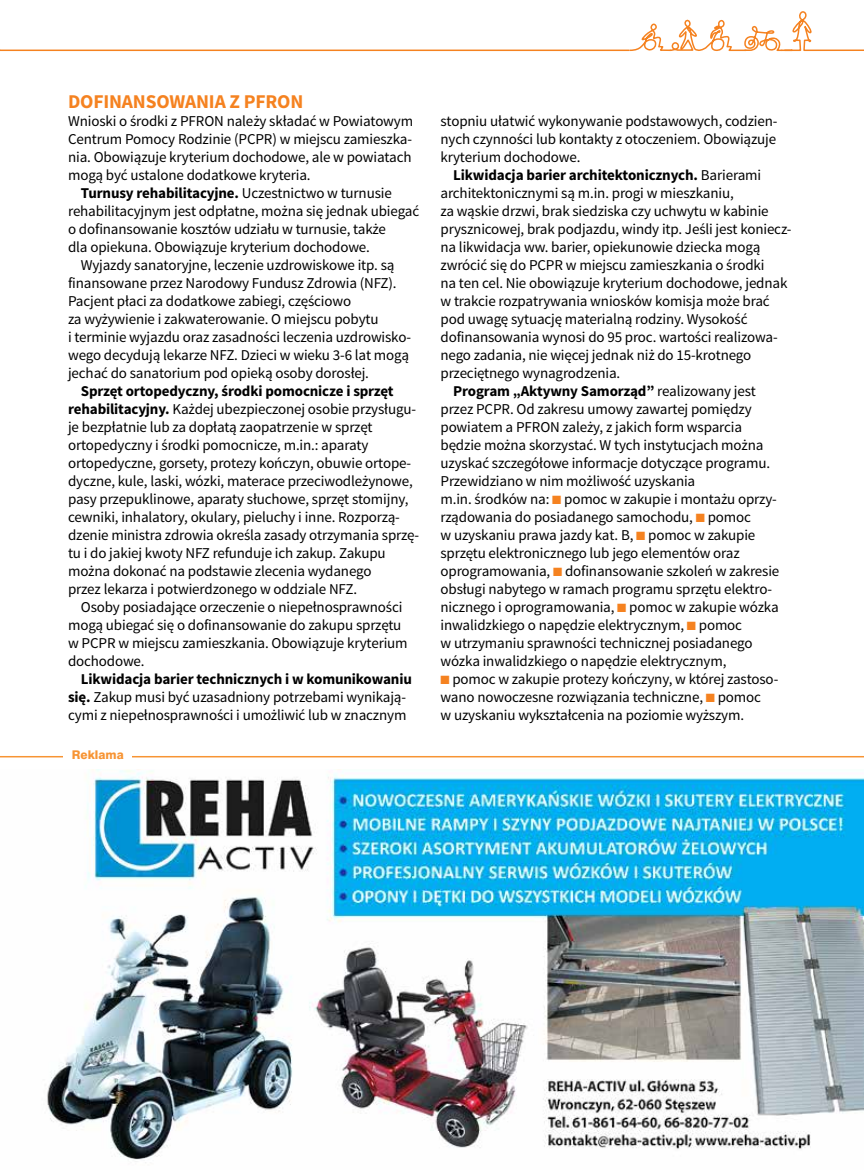
<style>
.page{position:relative;width:864px;height:1170px;background:#fff}
.page>*{position:absolute;margin:0;border:0;box-sizing:border-box;transform-origin:0 0}
.t1{font:700 19.5px "Source Sans Pro";letter-spacing:-.01em;color:#f58220}
.t2{font:15px/18px "Source Sans Pro";letter-spacing:-.01em;color:#000}
.t3{font:700 15px "Source Sans Pro";letter-spacing:-.01em;color:#000}
.t4{font:12px "Swis 721 Hv EU";color:#f79433}
.s1{font-weight:400}
.s2{font-weight:700}
.s3{color:#f58220}
</style>
<div class="page">
<hr style="left:0;top:756px;width:863px;height:1px;background:#f79433">
<div style="left:64px;top:748px;width:68px;height:13px;background:#fff"></div>
<img style="left:47px;top:770px;width:816px;height:393px">
<hr style="left:0;top:50px;width:629px;height:1px;background:#f58220">
<svg style="left:628px;top:11px;width:235px;height:41px"></svg>
<p class="t1" style="left:68px;top:89px;width:234px">Dofinansowania z PFRON</p>
<p class="t2" style="left:68px;top:112px;width:346px">Wnioski o środki z PFRON należy składać w Powiatowym</p>
<p class="t2" style="left:68px;top:130px;width:345px">Centrum Pomocy Rodzinie (PCPR) w miejscu zamieszka-</p>
<p class="t2" style="left:68px;top:148px;width:345px">nia. Obowiązuje kryterium dochodowe, ale w powiatach</p>
<p class="t2" style="left:68px;top:166px;width:244px">mogą być ustalone dodatkowe kryteria.</p>
<p class="t3" style="left:81px;top:183px;width:312px">Turnusy rehabilitacyjne. <span class="s1">Uczestnictwo w turnusie</span></p>
<p class="t2" style="left:68px;top:202px;width:352px">rehabilitacyjnym jest odpłatne, można się jednak ubiegać</p>
<p class="t2" style="left:68px;top:220px;width:319px">o dofinansowanie kosztów udziału w turnusie, także</p>
<p class="t2" style="left:68px;top:238px;width:303px">dla opiekuna. Obowiązuje kryterium dochodowe.</p>
<p class="t2" style="left:81px;top:256px;width:315px">Wyjazdy sanatoryjne, leczenie uzdrowiskowe itp. są</p>
<p class="t2" style="left:68px;top:274px;width:330px">finansowane przez Narodowy Fundusz Zdrowia (NFZ).</p>
<p class="t2" style="left:68px;top:292px;width:284px">Pacjent płaci za dodatkowe zabiegi, częściowo</p>
<p class="t2" style="left:68px;top:310px;width:312px">za wyżywienie i zakwaterowanie. O miejscu pobytu</p>
<p class="t2" style="left:68px;top:328px;width:344px">i terminie wyjazdu oraz zasadności leczenia uzdrowisko-</p>
<p class="t2" style="left:68px;top:346px;width:342px">wego decydują lekarze NFZ. Dzieci w wieku 3-6 lat mogą</p>
<p class="t2" style="left:68px;top:364px;width:302px">jechać do sanatorium pod opieką osoby dorosłej.</p>
<p class="t3" style="left:81px;top:381px;width:314px">Sprzęt ortopedyczny, środki pomocnicze i sprzęt</p>
<p class="t2" style="left:68px;top:400px;width:349px"><span class="s2">rehabilitacyjny.</span> Każdej ubezpieczonej osobie przysługu-</p>
<p class="t2" style="left:68px;top:418px;width:306px">je bezpłatnie lub za dopłatą zaopatrzenie w sprzęt</p>
<p class="t2" style="left:68px;top:436px;width:302px">ortopedyczny i środki pomocnicze, m.in.: aparaty</p>
<p class="t2" style="left:68px;top:454px;width:344px">ortopedyczne, gorsety, protezy kończyn, obuwie ortope-</p>
<p class="t2" style="left:68px;top:472px;width:346px">dyczne, kule, laski, wózki, materace przeciwodleżynowe,</p>
<p class="t2" style="left:68px;top:490px;width:342px">pasy przepuklinowe, aparaty słuchowe, sprzęt stomijny,</p>
<p class="t2" style="left:68px;top:508px;width:333px">cewniki, inhalatory, okulary, pieluchy i inne. Rozporzą-</p>
<p class="t2" style="left:68px;top:526px;width:352px">dzenie ministra zdrowia określa zasady otrzymania sprzę-</p>
<p class="t2" style="left:68px;top:544px;width:319px">tu i do jakiej kwoty NFZ refunduje ich zakup. Zakupu</p>
<p class="t2" style="left:68px;top:562px;width:305px">można dokonać na podstawie zlecenia wydanego</p>
<p class="t2" style="left:68px;top:580px;width:290px">przez lekarza i potwierdzonego w oddziale NFZ.</p>
<p class="t2" style="left:81px;top:598px;width:323px">Osoby posiadające orzeczenie o niepełnosprawności</p>
<p class="t2" style="left:68px;top:616px;width:335px">mogą ubiegać się o dofinansowanie do zakupu sprzętu</p>
<p class="t2" style="left:68px;top:634px;width:341px">w PCPR w miejscu zamieszkania. Obowiązuje kryterium</p>
<p class="t2" style="left:68px;top:652px;width:78px">dochodowe.</p>
<p class="t3" style="left:81px;top:669px;width:332px">Likwidacja barier technicznych i w komunikowaniu</p>
<p class="t2" style="left:68px;top:688px;width:339px"><span class="s2">się.</span> Zakup musi być uzasadniony potrzebami wynikają-</p>
<p class="t2" style="left:68px;top:706px;width:340px">cymi z niepełnosprawności i umożliwić lub w znacznym</p>
<p class="t4" style="left:72px;top:747px;width:53px">Reklama</p>
<p class="t2" style="left:440px;top:112px;width:338px">stopniu ułatwić wykonywanie podstawowych, codzien-</p>
<p class="t2" style="left:440px;top:130px;width:337px">nych czynności lub kontakty z otoczeniem. Obowiązuje</p>
<p class="t2" style="left:440px;top:148px;width:141px">kryterium dochodowe.</p>
<p class="t3" style="left:453px;top:165px;width:309px">Likwidacja barier architektonicznych. <span class="s1">Barierami</span></p>
<p class="t2" style="left:440px;top:184px;width:295px">architektonicznymi są m.in. progi w mieszkaniu,</p>
<p class="t2" style="left:440px;top:202px;width:329px">za wąskie drzwi, brak siedziska czy uchwytu w kabinie</p>
<p class="t2" style="left:440px;top:220px;width:352px">prysznicowej, brak podjazdu, windy itp. Jeśli jest koniecz-</p>
<p class="t2" style="left:440px;top:238px;width:321px">na likwidacja ww. barier, opiekunowie dziecka mogą</p>
<p class="t2" style="left:440px;top:256px;width:325px">zwrócić się do PCPR w miejscu zamieszkania o środki</p>
<p class="t2" style="left:440px;top:274px;width:348px">na ten cel. Nie obowiązuje kryterium dochodowe, jednak</p>
<p class="t2" style="left:440px;top:292px;width:330px">w trakcie rozpatrywania wniosków komisja może brać</p>
<p class="t2" style="left:440px;top:310px;width:308px">pod uwagę sytuację materialną rodziny. Wysokość</p>
<p class="t2" style="left:440px;top:328px;width:338px">dofinansowania wynosi do 95 proc. wartości realizowa-</p>
<p class="t2" style="left:440px;top:346px;width:312px">nego zadania, nie więcej jednak niż do 15-krotnego</p>
<p class="t2" style="left:440px;top:364px;width:181px">przeciętnego wynagrodzenia.</p>
<p class="t3" style="left:453px;top:381px;width:304px">Program „Aktywny Samorząd” <span class="s1">realizowany jest</span></p>
<p class="t2" style="left:440px;top:400px;width:312px">przez PCPR. Od zakresu umowy zawartej pomiędzy</p>
<p class="t2" style="left:440px;top:418px;width:303px">powiatem a PFRON zależy, z jakich form wsparcia</p>
<p class="t2" style="left:440px;top:436px;width:324px">będzie można skorzystać. W tych instytucjach można</p>
<p class="t2" style="left:440px;top:454px;width:331px">uzyskać szczegółowe informacje dotyczące programu.</p>
<p class="t2" style="left:440px;top:472px;width:256px">Przewidziano w nim możliwość uzyskania</p>
<p class="t2" style="left:440px;top:490px;width:338px">m.in. środków na: <span class="s3">■</span> pomoc w zakupie i montażu oprzy-</p>
<p class="t2" style="left:440px;top:508px;width:312px">rządowania do posiadanego samochodu, <span class="s3">■</span> pomoc</p>
<p class="t2" style="left:440px;top:526px;width:316px">w uzyskaniu prawa jazdy kat. B, <span class="s3">■</span> pomoc w zakupie</p>
<p class="t2" style="left:440px;top:544px;width:301px">sprzętu elektronicznego lub jego elementów oraz</p>
<p class="t2" style="left:440px;top:562px;width:340px">oprogramowania, <span class="s3">■</span> dofinansowanie szkoleń w zakresie</p>
<p class="t2" style="left:440px;top:580px;width:333px">obsługi nabytego w ramach programu sprzętu elektro-</p>
<p class="t2" style="left:440px;top:598px;width:339px">nicznego i oprogramowania, <span class="s3">■</span> pomoc w zakupie wózka</p>
<p class="t2" style="left:440px;top:616px;width:303px">inwalidzkiego o napędzie elektrycznym, <span class="s3">■</span> pomoc</p>
<p class="t2" style="left:440px;top:634px;width:313px">w utrzymaniu sprawności technicznej posiadanego</p>
<p class="t2" style="left:440px;top:652px;width:287px">wózka inwalidzkiego o napędzie elektrycznym,</p>
<p class="t2" style="left:440px;top:670px;width:339px"><span class="s3">■</span> pomoc w zakupie protezy kończyny, w której zastoso&shy;wano nowoczesne rozwiązania techniczne, <span class="s3">■</span> pomoc<br>w uzyskaniu wykształcenia na poziomie wyższym.</p>
</div>
